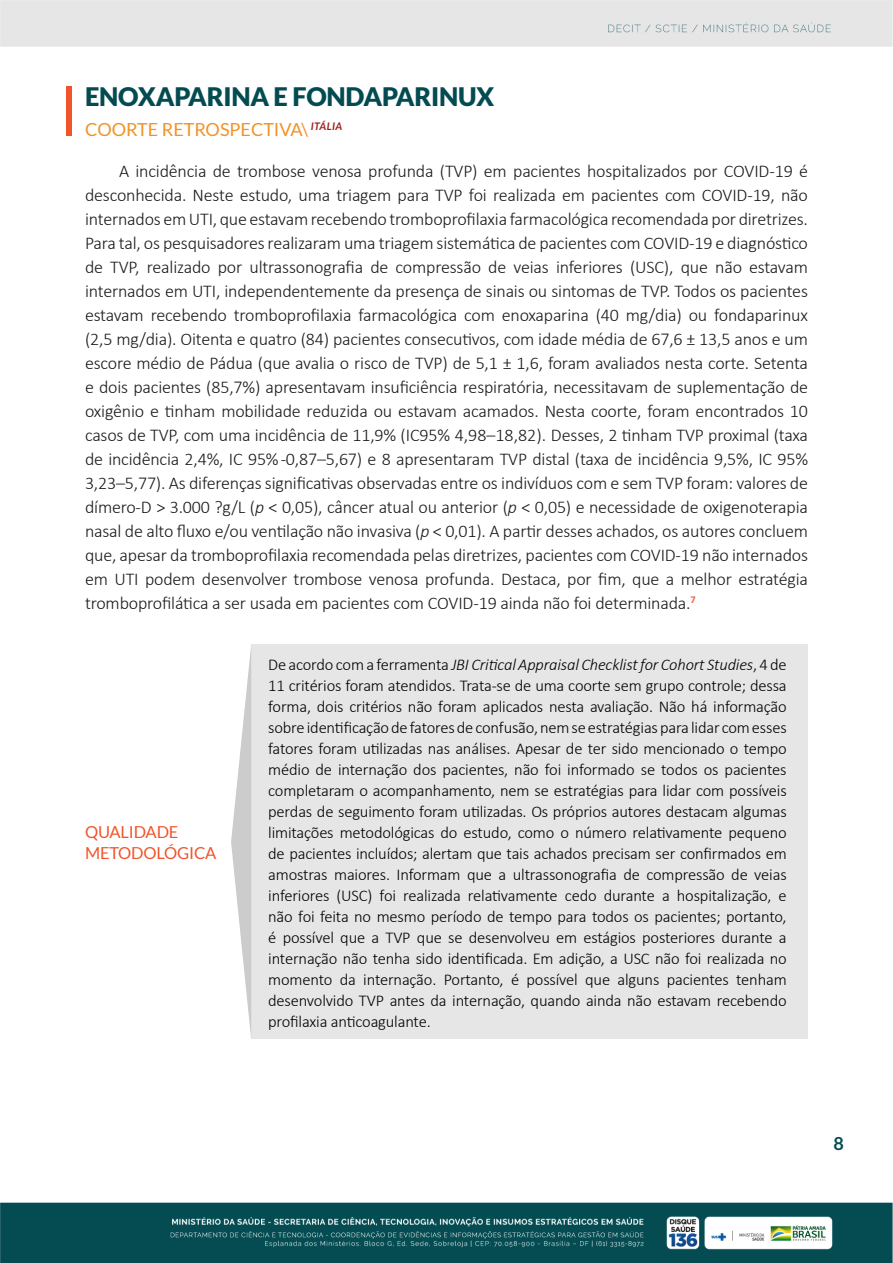
<style>
.page{position:relative;width:893px;height:1263px;background:#fff}
.page>*{position:absolute;margin:0;border:0;box-sizing:border-box;transform-origin:0 0}
.t1{font:900 25.5px "Lato";letter-spacing:-.01em;color:#034b51}
.t2{font:300 18px/24px "Calibri";letter-spacing:-.01em;color:#1a1a1a;text-align:justify}
.t3{font:18px "Lato";color:#f29224}
.t4{font:700 18px "Lato";color:#034b51}
.t5{font:300 16.5px/21px "Calibri";letter-spacing:-.01em;color:#000;text-align:justify}
.t6{font:16.5px/21px "Lato";letter-spacing:-.01em;color:#f0542b}
.s1{font-style:italic}
</style>
<div class="page">
<img style="left:0;top:0;width:893px;height:1263px">
<div style="left:85px;top:644px;width:146px;height:395px;background:#fff"></div>
<div style="left:251px;top:644px;width:557px;height:395px;background:#e6e6e6"></div>
<svg style="left:231px;top:644px;width:20px;height:395px"></svg>
<div style="left:66px;top:86px;width:6px;height:50px;background:#f0542b"></div>
<h1 class="t1" style="left:85px;top:81px;width:411px">ENOXAPARINA E FONDAPARINUX</h1>
<p class="t3" style="left:85px;top:119px;width:259px">COORTE RETROSPECTIVA\ <sup>ITÁLIA</sup></p>
<p class="t2" style="left:85px;top:159px;width:724px;text-indent:34px">A incidência de trombose venosa profunda (TVP) em pacientes hospitalizados por COVID-19 é desconhecida. Neste estudo, uma triagem para TVP foi realizada em pacientes com COVID-19, não internados em UTI, que estavam recebendo tromboprofilaxia farmacológica recomendada por diretrizes.<br>Para tal, os pesquisadores realizaram uma triagem sistemática de pacientes com COVID-19 e diagnóstico de TVP, realizado por ultrassonografia de compressão de veias inferiores (USC), que não estavam internados em UTI, independentemente da presença de sinais ou sintomas de TVP. Todos os pacientes estavam recebendo tromboprofilaxia farmacológica com enoxaparina (40 mg/dia) ou fondaparinux (2,5 mg/dia). Oitenta e quatro (84) pacientes consecutivos, com idade média de 67,6 ± 13,5 anos e um escore médio de Pádua (que avalia o risco de TVP) de 5,1 ± 1,6, foram avaliados nesta corte. Setenta e dois pacientes (85,7%) apresentavam insuficiência respiratória, necessitavam de suplementação de oxigênio e tinham mobilidade reduzida ou estavam acamados. Nesta coorte, foram encontrados 10 casos de TVP, com uma incidência de 11,9% (IC95% 4,98–18,82). Desses, 2 tinham TVP proximal (taxa de incidência 2,4%, IC 95% -0,87–5,67) e 8 apresentaram TVP distal (taxa de incidência 9,5%, IC 95% 3,23–5,77). As diferenças significativas observadas entre os indivíduos com e sem TVP foram: valores de dímero-D &gt; 3.000 ?g/L (<span class="s1">p</span> &lt; 0,05), câncer atual ou anterior (<span class="s1">p</span> &lt; 0,05) e necessidade de oxigenoterapia nasal de alto fluxo e/ou ventilação não invasiva (<span class="s1">p</span> &lt; 0,01). A partir desses achados, os autores concluem que, apesar da tromboprofilaxia recomendada pelas diretrizes, pacientes com COVID-19 não internados em UTI podem desenvolver trombose venosa profunda. Destaca, por fim, que a melhor estratégia tromboprofilática a ser usada em pacientes com COVID-19 ainda não foi determinada.<sup>7</sup></p>
<p class="t6" style="left:85px;top:821px;width:133px">QUALIDADE<br>METODOLÓGICA</p>
<p class="t5" style="left:268px;top:653px;width:520px">De acordo com a ferramenta <span class="s1">JBI Critical Appraisal Checklist for Cohort Studies</span>, 4 de 11 critérios foram atendidos. Trata-se de uma coorte sem grupo controle; dessa forma, dois critérios não foram aplicados nesta avaliação. Não há informação sobre identificação de fatores de confusão, nem se estratégias para lidar com esses fatores foram utilizadas nas análises. Apesar de ter sido mencionado o tempo médio de internação dos pacientes, não foi informado se todos os pacientes completaram o acompanhamento, nem se estratégias para lidar com possíveis perdas de seguimento foram utilizadas. Os próprios autores destacam algumas limitações metodológicas do estudo, como o número relativamente pequeno de pacientes incluídos; alertam que tais achados precisam ser confirmados em amostras maiores. Informam que a ultrassonografia de compressão de veias inferiores (USC) foi realizada relativamente cedo durante a hospitalização, e não foi feita no mesmo período de tempo para todos os pacientes; portanto, é possível que a TVP que se desenvolveu em estágios posteriores durante a internação não tenha sido identificada. Em adição, a USC não foi realizada no momento da internação. Portanto, é possível que alguns pacientes tenham desenvolvido TVP antes da internação, quando ainda não estavam recebendo profilaxia anticoagulante.</p>
<p class="t4" style="left:833px;top:1133px;width:12px">8</p>
</div>
